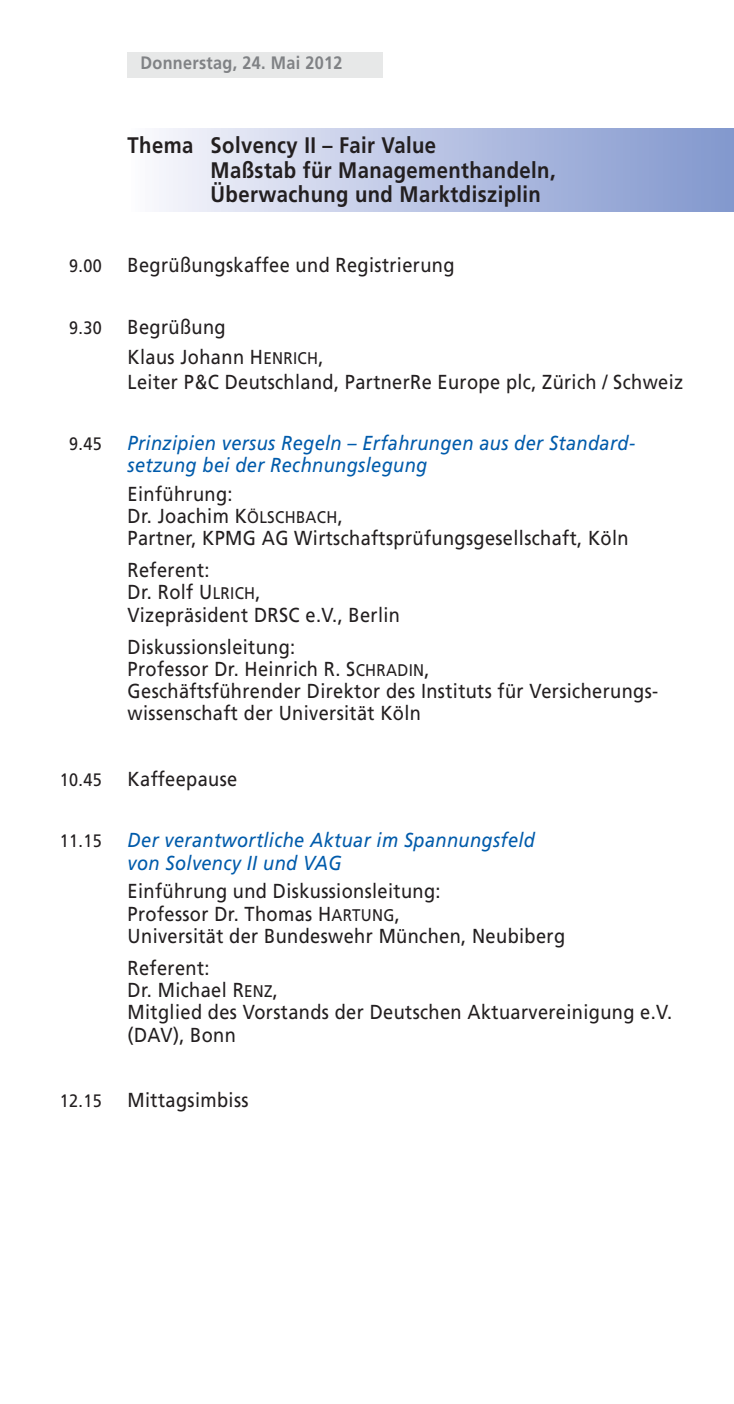
<style>
.page{position:relative;width:734px;height:1404px;background:#fff}
.page>*{position:absolute;margin:0;border:0;box-sizing:border-box;transform-origin:0 0}
.t1{font:700 22.5px/24.8px "Frutiger";letter-spacing:.02em;color:#231f20;scale:.9 1}
.t2{font:20.25px/22.3px "Frutiger";letter-spacing:.02em;color:#231f20;scale:.9 1}
.t3{font:italic 20.25px/22.3px "Frutiger";letter-spacing:.02em;color:#005bab;scale:.9 1}
.t4{font:18px "Frutiger";letter-spacing:.02em;color:#231f20;scale:.9 1}
.t5{font:700 18px "Frutiger";letter-spacing:.02em;color:#808285;scale:.9 1}
.s1{font-size:16.88px}
</style>
<div class="page">
<div style="left:128px;top:52px;width:255px;height:25px;background:#e7e8e8"></div>
<div style="left:128px;top:128px;width:605px;height:83px;background:linear-gradient(to right,#f9f8fd,#7f95cd)"></div>
<p class="t5" style="left:140px;top:56px;width:226px">Donnerstag, 24. Mai 2012</p>
<p class="t1" style="left:210px;top:134px;width:385px;text-indent:-83px">Thema Solvency II – Fair Value<br>Maßstab für Managementhandeln,<br>Überwachung und Marktdisziplin</p>
<p class="t4" style="left:69px;top:259px;width:38px">9.00</p>
<p class="t2" style="left:128px;top:256px;width:364px">Begrüßungskaffee und Registrierung</p>
<p class="t4" style="left:69px;top:320px;width:38px">9.30</p>
<p class="t2" style="left:128px;top:313px;width:219px;line-height:30.6px">Begrüßung<br>Klaus Johann H<span class="s1">ENRICH</span>,</p>
<p class="t2" style="left:128px;top:372px;width:618px">Leiter P&amp;C Deutschland, PartnerRe Europe plc, Zürich / Schweiz</p>
<p class="t4" style="left:69px;top:436px;width:38px">9.45</p>
<p class="t3" style="left:128px;top:433px;width:565px">Prinzipien versus Regeln – Erfahrungen aus der Standard&shy;setzung bei der Rechnungslegung</p>
<p class="t2" style="left:128px;top:484px;width:558px">Einführung:<br>Dr. Joachim K<span class="s1">ÖLSCHBACH</span>,<br>Partner, KPMG AG Wirtschaftsprüfungsgesellschaft, Köln</p>
<p class="t2" style="left:128px;top:561px;width:304px">Referent:<br>Dr. Rolf U<span class="s1">LRICH</span>,<br>Vizepräsident DRSC e.V., Berlin</p>
<p class="t2" style="left:128px;top:637px;width:591px">Diskussionsleitung:<br>Professor Dr. Heinrich R. S<span class="s1">CHRADIN</span>,<br>Geschäftsführender Direktor des Instituts für Versicherungs&shy;wissenschaft der Universität Köln</p>
<p class="t4" style="left:60px;top:773px;width:48px">10.45</p>
<p class="t2" style="left:128px;top:770px;width:123px">Kaffeepause</p>
<p class="t4" style="left:60px;top:834px;width:48px">11.15</p>
<p class="t3" style="left:128px;top:831px;width:454px">Der verantwortliche Aktuar im Spannungsfeld von Solvency II und VAG</p>
<p class="t2" style="left:128px;top:882px;width:487px">Einführung und Diskussionsleitung:<br>Professor Dr. Thomas H<span class="s1">ARTUNG</span>,<br>Universität der Bundeswehr München, Neubiberg</p>
<p class="t2" style="left:128px;top:958px;width:606px">Referent:<br>Dr. Michael R<span class="s1">ENZ</span>,<br>Mitglied des Vorstands der Deutschen Aktuarvereinigung e.V. (DAV), Bonn</p>
<p class="t4" style="left:60px;top:1094px;width:48px">12.15</p>
<p class="t2" style="left:128px;top:1091px;width:136px">Mittagsimbiss</p>
</div>
